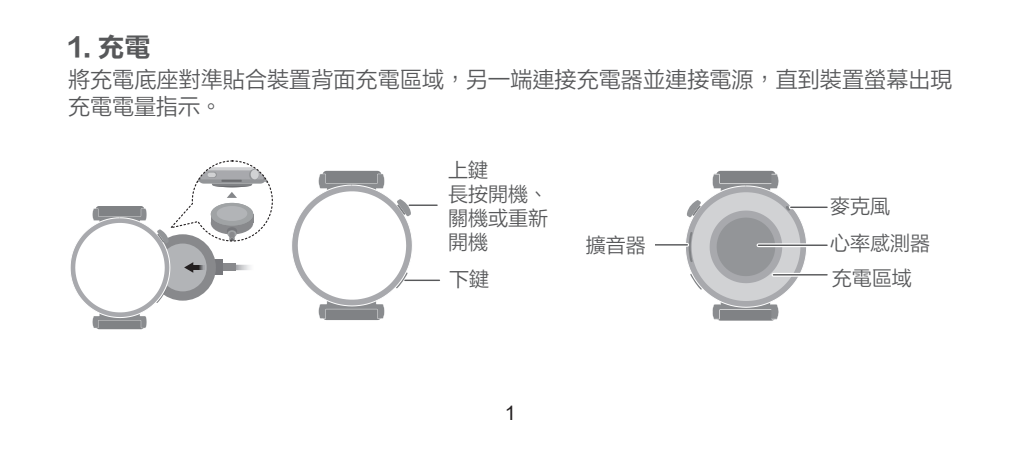
<style>
.page{position:relative;width:1021px;height:454px;background:#fff}
.page>*{position:absolute;margin:0;border:0;box-sizing:border-box;transform-origin:0 0}
.t1{font:26px "FZLTCHB BIG5 0";color:#57585a}
.t2{font:22px/26.4px "FZLTXIHB BIG5 0";letter-spacing:.005em;color:#57585a}
.t3{font:20px/24px "FZLTXIHB BIG5 0";color:#57585a}
.t4{font:20px "Arial";color:#231f20}
</style>
<div class="page">
<hr style="left:409px;top:204px;width:28px;height:2px;background:#57585a">
<hr style="left:405px;top:279px;width:34px;height:2px;background:#57585a">
<svg style="left:292px;top:171px;width:121px;height:149px"></svg>
<svg style="left:686px;top:171px;width:120px;height:149px"></svg>
<svg style="left:758px;top:243px;width:48px;height:4px"></svg>
<hr style="left:758px;top:244px;width:69px;height:2px;background:#57585a">
<hr style="left:773px;top:273px;width:54px;height:3px;background:#fff">
<hr style="left:773px;top:274px;width:54px;height:1px;background:#57585a">
<hr style="left:790px;top:205px;width:37px;height:4px;background:#fff">
<hr style="left:790px;top:206px;width:37px;height:2px;background:#57585a">
<svg style="left:655px;top:243px;width:32px;height:4px"></svg>
<hr style="left:655px;top:244px;width:32px;height:1px;background:#57585a">
<svg style="left:70px;top:160px;width:203px;height:169px"></svg>
<p class="t1" style="left:68px;top:30px;width:84px">1. 充電</p>
<p class="t2" style="left:68px;top:66px;width:886px">將充電底座對準貼合裝置背面充電區域，另一端連接充電器並連接電源，直到裝置螢幕出現充電電量指示。</p>
<p class="t3" style="left:448px;top:157px;width:101px">上鍵<br>長按開機、關機或重新開機</p>
<p class="t3" style="left:449px;top:266px;width:41px">下鍵</p>
<p class="t3" style="left:830px;top:194px;width:61px">麥克風</p>
<p class="t3" style="left:586px;top:233px;width:61px">擴音器</p>
<p class="t3" style="left:830px;top:225px;width:101px;line-height:34.8px">心率感測器充電區域</p>
<p class="t4" style="left:505px;top:399px;width:13px">1</p>
</div>
